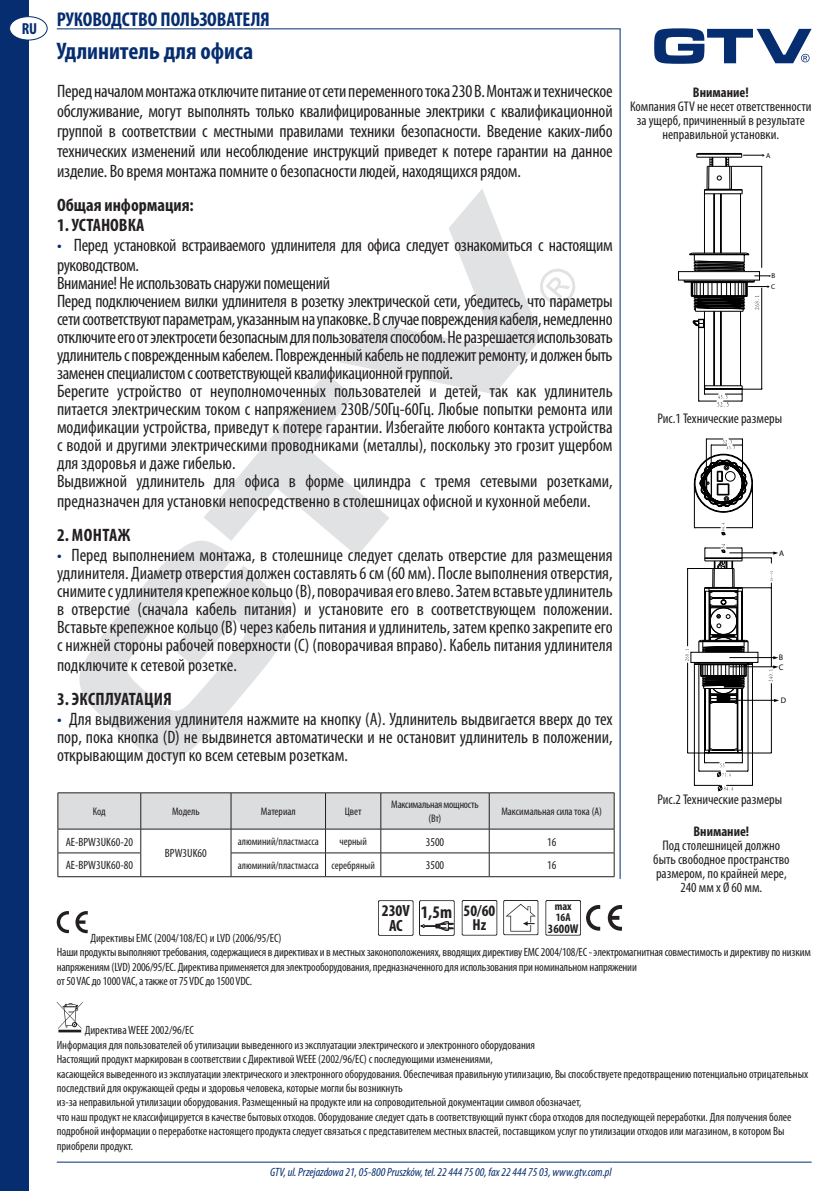
<style>
.page{position:relative;width:840px;height:1191px;background:#fff}
.page>*{position:absolute;margin:0;border:0;box-sizing:border-box;transform-origin:0 0}
.t1{font:700 condensed 24px "Myriad Pro";color:#052d6f}
.t2{font:700 condensed 20px "Myriad Pro";color:#052d6f}
.t3{font:condensed 18px/18px "Myriad Pro";letter-spacing:-.01em;color:#231f20;text-align:justify}
.t4{font:700 condensed 18px "Myriad Pro";color:#231f20}
.t5{font:700 condensed 17.8px "Myriad Pro";color:#231f20}
.t6{font:700 condensed 16.4px/14.2px "Myriad Pro";color:#231f20;text-align:center}
.t7{font:700 condensed 16px/14.2px "Myriad Pro";color:#231f20;text-align:center}
.t8{font:700 condensed 16px "Myriad Pro";color:#052d6f}
.t9{font:condensed 14px/14px "Myriad Pro";color:#231f20;text-align:center}
.t10{font:700 condensed 14px "Myriad Pro";color:#231f20}
.t11{font:700 condensed 12.8px "Myriad Pro";color:#231f20}
.t12{font:condensed 12px/14.4px "Myriad Pro";letter-spacing:-.005em;color:#231f20}
.t13{font:italic condensed 12px "Myriad Pro";color:#052d6f}
.t14{font:700 condensed 11.4px/11.4px "Myriad Pro";color:#231f20}
.t15{font:condensed 11px "Myriad Pro";color:#231f20}
.t16{font:condensed 11px/13.2px "Myriad Pro";letter-spacing:-.02em;color:#231f20;text-align:center}
.t17{font:8px/9.4px "Myriad Pro";color:#000001}
.t18{font:7px "Myriad Pro";color:#000001}
.s1{color:#052d6f}
</style>
<div class="page">
<hr style="left:619px;top:29px;width:1px;height:850px;background:#052d6f">
<svg style="left:79px;top:189px;width:462px;height:571px"></svg>
<svg style="left:539px;top:268px;width:36px;height:36px"></svg>
<hr style="left:57px;top:28px;width:563px;height:1px;background:#052d6f">
<hr style="left:57px;top:1161px;width:754px;height:1px;background:#052d6f">
<div style="left:0;top:0;width:28px;height:1191px;background:#052d6f"></div>
<svg style="left:654px;top:28px;width:157px;height:36px"></svg>
<div style="left:10px;top:17px;width:37px;height:23px;background:#fff;border-radius:50%"></div>
<div style="left:9px;top:16px;width:39px;height:25px;border:1px solid #052d6f;border-radius:50%"></div>
<svg style="left:75px;top:911px;width:13px;height:22px"></svg>
<svg style="left:57px;top:911px;width:12px;height:22px"></svg>
<svg style="left:57px;top:1002px;width:26px;height:30px"></svg>
<svg style="left:607px;top:905px;width:14px;height:25px"></svg>
<svg style="left:545px;top:900px;width:55px;height:35px"></svg>
<svg style="left:461px;top:900px;width:36px;height:35px"></svg>
<svg style="left:503px;top:900px;width:35px;height:35px"></svg>
<svg style="left:378px;top:900px;width:35px;height:35px"></svg>
<svg style="left:419px;top:900px;width:35px;height:35px"></svg>
<div style="left:677px;top:271px;width:82px;height:9px;border:1px solid #000001"></div>
<svg style="left:683px;top:153px;width:87px;height:253px"></svg>
<svg style="left:685px;top:439px;width:93px;height:352px"></svg>
<hr style="left:58px;top:792px;width:83px;height:1px;background:#231f20">
<hr style="left:141px;top:792px;width:90px;height:1px;background:#231f20">
<hr style="left:231px;top:792px;width:94px;height:1px;background:#231f20">
<hr style="left:325px;top:792px;width:55px;height:1px;background:#231f20">
<hr style="left:380px;top:792px;width:109px;height:1px;background:#231f20">
<hr style="left:489px;top:792px;width:125px;height:1px;background:#231f20">
<svg style="left:57px;top:793px;width:557px;height:83px"></svg>
<hr style="left:58px;top:876px;width:83px;height:1px;background:#231f20">
<hr style="left:141px;top:876px;width:90px;height:1px;background:#231f20">
<hr style="left:231px;top:876px;width:94px;height:1px;background:#231f20">
<hr style="left:325px;top:876px;width:55px;height:1px;background:#231f20">
<hr style="left:380px;top:876px;width:109px;height:1px;background:#231f20">
<hr style="left:489px;top:876px;width:125px;height:1px;background:#231f20">
<p class="t8" style="left:22px;top:19px;width:17px">RU</p>
<p class="t2" style="left:57px;top:7px;width:214px">РУКОВОДСТВО ПОЛЬЗОВАТЕЛЯ</p>
<h1 class="t1" style="left:57px;top:36px;width:198px">Удлинитель для офиса</h1>
<p class="t3" style="left:57px;top:81px;width:557px;line-height:20px">Перед началом монтажа отключите питание от сети переменного тока 230 В. Монтаж и техническое обслуживание, могут выполнять только квалифицированные электрики с квалификационной группой в соответствии с местными правилами техники безопасности. Введение каких-либо технических изменений или несоблюдение инструкций приведет к потере гарантии на данное изделие. Во время монтажа помните о безопасности людей, находящихся рядом.</p>
<p class="t4" style="left:57px;top:194px;width:138px">Общая информация:</p>
<p class="t4" style="left:57px;top:214px;width:89px">1. УСТАНОВКА</p>
<p class="t3" style="left:57px;top:235px;width:557px;line-height:20px"><span class="s1">•</span> Перед установкой встраиваемого удлинителя для офиса следует ознакомиться с настоящим руководством.</p>
<p class="t3" style="left:57px;top:274px;width:557px;text-align:left">Внимание! Не использовать снаружи помещений<br>Перед подключением вилки удлинителя в розетку электрической сети, убедитесь, что параметры сети соответствуют параметрам, указанным на упаковке. В случае повреждения кабеля, немедленно отключите его от электросети безопасным для пользователя способом. Не разрешается использовать удлинитель с поврежденным кабелем. Поврежденный кабель не подлежит ремонту, и должен быть заменен специалистом с соответствующей квалификационной группой.<br>Берегите устройство от неуполномоченных пользователей и детей, так как удлинитель питается электрическим током с напряжением 230В/50Гц-60Гц. Любые попытки ремонта или модификации устройства, приведут к потере гарантии. Избегайте любого контакта устройства с водой и другими электрическими проводниками (металлы), поскольку это грозит ущербом для здоровья и даже гибелью.<br>Выдвижной удлинитель для офиса в форме цилиндра с тремя сетевыми розетками,</p>
<p class="t3" style="left:57px;top:492px;width:535px">предназначен для установки непосредственно в столешницах офисной и кухонной мебели.</p>
<p class="t4" style="left:57px;top:524px;width:36px">2. Монта</p>
<p class="t4" style="left:118px;top:524px;width:14px">ж</p>
<p class="t3" style="left:57px;top:546px;width:557px"><span class="s1">•</span> Перед выполнением монтажа, в столешнице следует сделать отверстие для размещения удлинителя. Диаметр отверстия должен составлять 6 см (60 мм). После выполнения отверстия, снимите с удлинителя крепежное кольцо (B), поворачивая его влево. Затем вставьте удлинитель в отверстие (сначала кабель питания) и установите его в соответствующем положении.<br>Вставьте крепежное кольцо (B) через кабель питания и удлинитель, затем крепко закрепите его с нижней стороны рабочей поверхности (C) (поворачивая вправо). Кабель питания удлинителя</p>
<p class="t3" style="left:57px;top:656px;width:181px">подключите к сетевой розетке.</p>
<p class="t4" style="left:57px;top:688px;width:32px">3. Эксплуата</p>
<p class="t4" style="left:144px;top:688px;width:28px">ция</p>
<p class="t3" style="left:57px;top:710px;width:557px"><span class="s1">•</span> Для выдвижения удлинителя нажмите на кнопку (А). Удлинитель выдвигается вверх до тех пор, пока кнопка (D) не выдвинется автоматически и не остановит удлинитель в положении, открывающим доступ ко всем сетевым розеткам.</p>
<p class="t15" style="left:93px;top:805px;width:14px">Код</p>
<p class="t15" style="left:172px;top:805px;width:29px">Модель</p>
<p class="t15" style="left:261px;top:805px;width:36px">Материал</p>
<p class="t15" style="left:344px;top:805px;width:18px">Цвет</p>
<p class="t16" style="left:391px;top:798px;width:89px">Максимальная мощность (Вт)</p>
<p class="t15" style="left:501px;top:805px;width:102px">Максимальная сила тока (А)</p>
<p class="t12" style="left:66px;top:834px;width:69px">AE-BPW3UK60-20</p>
<p class="t12" style="left:165px;top:846px;width:43px">BPW3UK60</p>
<p class="t15" style="left:238px;top:835px;width:82px">алюминий/пластмасса</p>
<p class="t15" style="left:339px;top:835px;width:29px">черный</p>
<p class="t12" style="left:425px;top:834px;width:20px">3500</p>
<p class="t12" style="left:546px;top:834px;width:11px">16</p>
<p class="t12" style="left:66px;top:858px;width:69px">AE-BPW3UK60-80</p>
<p class="t15" style="left:238px;top:858px;width:138px">алюминий/пластмасса серебряный</p>
<p class="t12" style="left:425px;top:858px;width:20px">3500</p>
<p class="t12" style="left:546px;top:858px;width:11px">16</p>
<p class="t10" style="left:692px;top:84px;width:57px">Внимание!</p>
<p class="t9" style="left:629px;top:99px;width:183px">Компания GTV не несет ответственности за ущерб, причиненный в результате неправильной установки.</p>
<p class="t18" style="left:765px;top:151px;width:6px">A</p>
<p class="t18" style="left:771px;top:271px;width:5px">B</p>
<p class="t18" style="left:770px;top:283px;width:6px">C</p>
<p class="t9" style="left:657px;top:411px;width:126px">Рис.1 Технические размеры</p>
<p class="t17" style="left:778px;top:548px;width:6px">A</p>
<p class="t17" style="left:778px;top:653px;width:6px">B<br>C</p>
<p class="t17" style="left:780px;top:695px;width:7px">D</p>
<p class="t9" style="left:657px;top:792px;width:126px">Рис.2 Технические размеры</p>
<p class="t10" style="left:693px;top:823px;width:57px">Внимание!</p>
<p class="t9" style="left:653px;top:838px;width:138px">Под столешницей должно быть свободное пространство размером, по крайней мере,<br>240 мм x Ø 60 мм.</p>
<p class="t14" style="left:554px;top:900px;width:19px">max<br>16A</p>
<p class="t11" style="left:547px;top:920px;width:32px">3600W</p>
<p class="t7" style="left:463px;top:903px;width:33px">50/60<br>Hz</p>
<p class="t6" style="left:381px;top:903px;width:30px">230V<br>AC</p>
<p class="t5" style="left:420px;top:900px;width:33px">1,5m</p>
<p class="t12" style="left:57px;top:930px;width:755px;text-indent:34px">Директивы EMC (2004/108/ЕС) и LVD (2006/95/ЕС)<br>Наши продукты выполняют требования, содержащиеся в директивах и в местных законоположениях, вводящих директиву EMC 2004/108/ЕС - электромагнитная совместимость и директиву по низким напряжениям (LVD) 2006/95/ЕС. Директива применяется для электрооборудования, предназначенного для использования при номинальном напряжении<br>от 50 VAC до 1000 VAC, а также от 75 VDC до 1500 VDC.</p>
<p class="t12" style="left:57px;top:1023px;width:752px;text-indent:28px">Директива WEEE 2002/96/ЕС<br>Информация для пользователей об утилизации выведенного из эксплуатации электрического и электронного оборудования<br>Настоящий продукт маркирован в соответствии с Директивой WEEE (2002/96/ЕС) с последующими изменениями,<br>касающейся выведенного из эксплуатации электрического и электронного оборудования. Обеспечивая правильную утилизацию, Вы способствуете предотвращению потенциально отрицательных последствий для окружающей среды и здоровья человека, которые могли бы возникнуть<br>из-за неправильной утилизации оборудования. Размещенный на продукте или на сопроводительной документации символ обозначает,<br>что наш продукт не классифицируется в качестве бытовых отходов. Оборудование следует сдать в соответствующий пункт сбора отходов для последующей переработки. Для получения более подробной информации о переработке настоящего продукта следует связаться с представителем местных властей, поставщиком услуг по утилизации отходов или магазином, в котором Вы приобрели продукт.</p>
<p class="t13" style="left:270px;top:1164px;width:343px">GTV, ul. Przejazdowa 21, 05-800 Pruszków, tel. 22 444 75 00, fax 22 444 75 03, www.gtv.com.pl</p>
</div>
